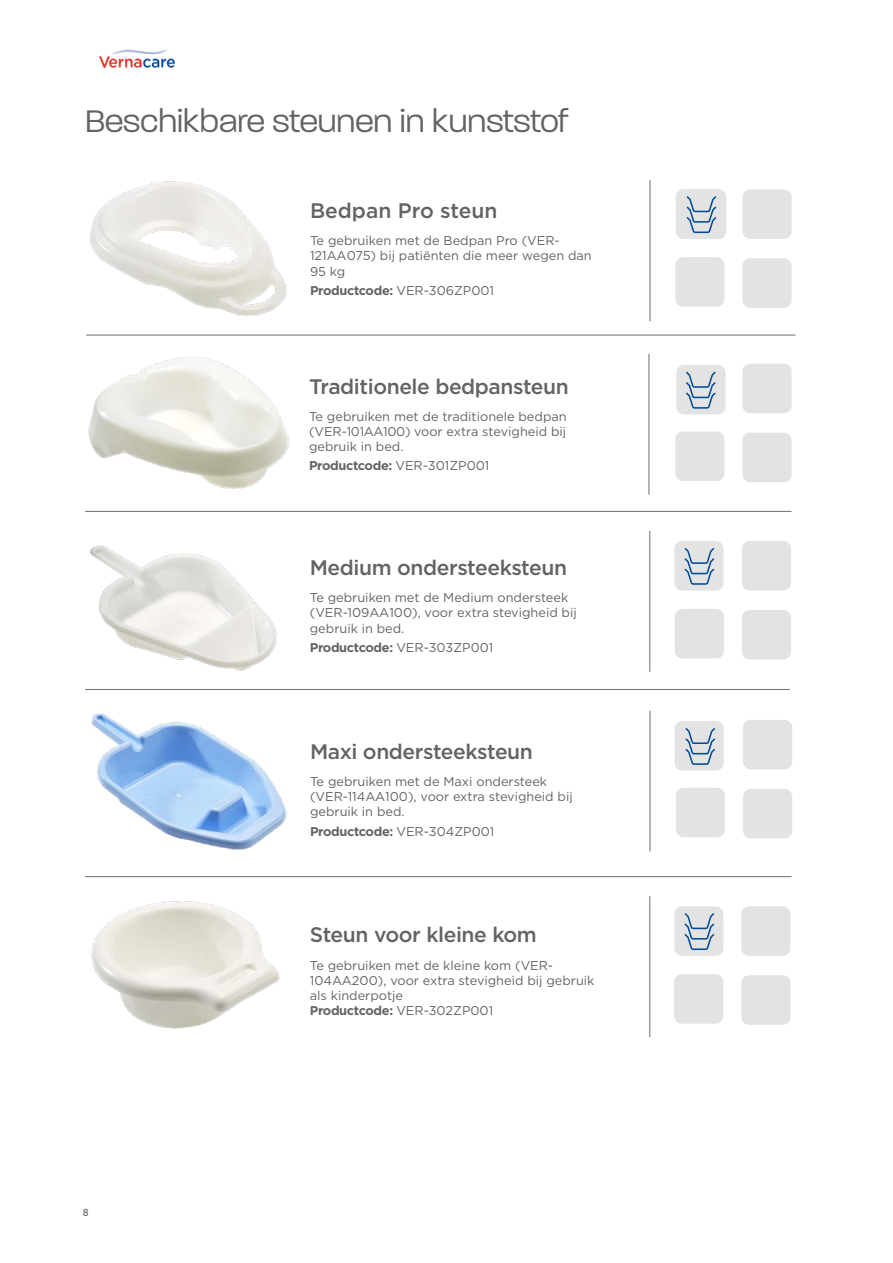
<style>
.page{position:relative;width:893px;height:1263px;background:#fff}
.page>*{position:absolute;margin:0;border:0;box-sizing:border-box;transform-origin:0 0}
.t1{font:300 33.75px "Paralucent";color:#646363}
.t2{font:500 21px "Gotham";letter-spacing:-.02em;color:#646363}
.t3{font:500 21px "Gotham";color:#646363}
.t4{font:12.75px/15.3px "Gotham";color:#646363}
.t5{font:700 12.75px "Gotham";letter-spacing:-.025em;color:#646363}
.t6{font:10.5px "Ubuntu";color:#646363}
.s1{font-weight:400}
.s2{font-weight:700}
</style>
<div class="page">
<img style="left:99px;top:49px;width:75px;height:20px">
<hr style="left:649px;top:531px;width:1px;height:141px;background:#706f6f">
<hr style="left:649px;top:896px;width:1px;height:141px;background:#706f6f">
<img style="left:90px;top:545px;width:187px;height:126px">
<img style="left:91px;top:901px;width:189px;height:128px">
<hr style="left:85px;top:689px;width:705px;height:1px;background:#706f6f">
<hr style="left:650px;top:711px;width:1px;height:141px;background:#706f6f">
<img style="left:91px;top:713px;width:196px;height:137px">
<hr style="left:85px;top:511px;width:706px;height:1px;background:#706f6f">
<hr style="left:85px;top:876px;width:706px;height:1px;background:#706f6f">
<div style="left:674px;top:541px;width:49px;height:50px;background:#e3e3e3;border-radius:8px"></div>
<div style="left:674px;top:906px;width:49px;height:50px;background:#e3e3e3;border-radius:8px"></div>
<div style="left:674px;top:721px;width:50px;height:49px;background:#e3e3e3;border-radius:8px"></div>
<hr style="left:86px;top:335px;width:709px;height:1px;background:#706f6f">
<img style="left:88px;top:356px;width:201px;height:133px">
<div style="left:676px;top:189px;width:50px;height:50px;background:#e3e3e3;border-radius:8px"></div>
<hr style="left:650px;top:180px;width:1px;height:141px;background:#706f6f">
<hr style="left:649px;top:354px;width:1px;height:141px;background:#706f6f">
<img style="left:89px;top:181px;width:198px;height:135px">
<div style="left:676px;top:365px;width:49px;height:49px;background:#e3e3e3;border-radius:8px"></div>
<svg style="left:686px;top:196px;width:31px;height:37px"></svg>
<svg style="left:686px;top:371px;width:30px;height:38px"></svg>
<svg style="left:684px;top:547px;width:31px;height:38px"></svg>
<svg style="left:684px;top:913px;width:31px;height:37px"></svg>
<svg style="left:685px;top:728px;width:31px;height:37px"></svg>
<div style="left:674px;top:974px;width:49px;height:50px;background:#e3e3e3;border-radius:8px"></div>
<div style="left:676px;top:788px;width:49px;height:49px;background:#e3e3e3;border-radius:8px"></div>
<div style="left:675px;top:609px;width:49px;height:49px;background:#e3e3e3;border-radius:8px"></div>
<div style="left:675px;top:431px;width:49px;height:50px;background:#e3e3e3;border-radius:8px"></div>
<div style="left:675px;top:257px;width:49px;height:50px;background:#e3e3e3;border-radius:8px"></div>
<div style="left:741px;top:975px;width:49px;height:50px;background:#e3e3e3;border-radius:8px"></div>
<div style="left:743px;top:789px;width:49px;height:49px;background:#e3e3e3;border-radius:8px"></div>
<div style="left:742px;top:610px;width:49px;height:49px;background:#e3e3e3;border-radius:8px"></div>
<div style="left:742px;top:433px;width:50px;height:49px;background:#e3e3e3;border-radius:8px"></div>
<div style="left:742px;top:258px;width:50px;height:50px;background:#e3e3e3;border-radius:8px"></div>
<div style="left:741px;top:906px;width:49px;height:50px;background:#e3e3e3;border-radius:8px"></div>
<div style="left:743px;top:720px;width:49px;height:49px;background:#e3e3e3;border-radius:8px"></div>
<div style="left:742px;top:541px;width:49px;height:50px;background:#e3e3e3;border-radius:8px"></div>
<div style="left:742px;top:364px;width:50px;height:49px;background:#e3e3e3;border-radius:8px"></div>
<div style="left:742px;top:189px;width:50px;height:50px;background:#e3e3e3;border-radius:8px"></div>
<h1 class="t1" style="left:85px;top:101px;width:485px">Beschikbare steunen in kunststof</h1>
<h2 class="t3" style="left:310px;top:196px;width:189px">Bedpan Pro steun</h2>
<p class="t4" style="left:310px;top:233px;width:283px">Te gebruiken met de Bedpan Pro (VER-<br>121AA075) bij patiënten die meer wegen dan<br>95 kg</p>
<p class="t5" style="left:310px;top:282px;width:186px">Productcode: <span class="s1">VER-306ZP001</span></p>
<h2 class="t2" style="left:309px;top:372px;width:261px">Traditionele bedpansteun</h2>
<p class="t4" style="left:309px;top:408px;width:259px;text-align:justify">Te gebruiken met de traditionele bedpan (VER-101AA100) voor extra stevigheid bij gebruik in bed.</p>
<p class="t5" style="left:309px;top:457px;width:182px">Productcode: <span class="s1">VER-301ZP001</span></p>
<h2 class="t2" style="left:310px;top:553px;width:259px">Medium ondersteeksteun</h2>
<p class="t4" style="left:310px;top:590px;width:268px">Te gebruiken met de Medium ondersteek (VER-109AA100), voor extra stevigheid bij gebruik in bed.</p>
<p class="t5" style="left:310px;top:639px;width:185px">Productcode: <span class="s1">VER-303ZP001</span></p>
<h2 class="t2" style="left:310px;top:738px;width:224px">Maxi ondersteeksteun</h2>
<p class="t4" style="left:310px;top:774px;width:264px">Te gebruiken met de Maxi ondersteek (VER-114AA100), voor extra stevigheid bij gebruik in bed.</p>
<p class="t5" style="left:310px;top:822px;width:186px">Productcode: <span class="s1">VER-304ZP001</span></p>
<p class="t6" style="left:83px;top:1206px;width:7px">8</p>
<h2 class="t2" style="left:310px;top:921px;width:229px">Steun voor kleine kom</h2>
<p class="t4" style="left:310px;top:957px;width:286px">Te gebruiken met de kleine kom (VER-<br>104AA200), voor extra stevigheid bij gebruik als kinderpotje<br><span class="s2">Productcode:</span> VER-302ZP001</p>
</div>
